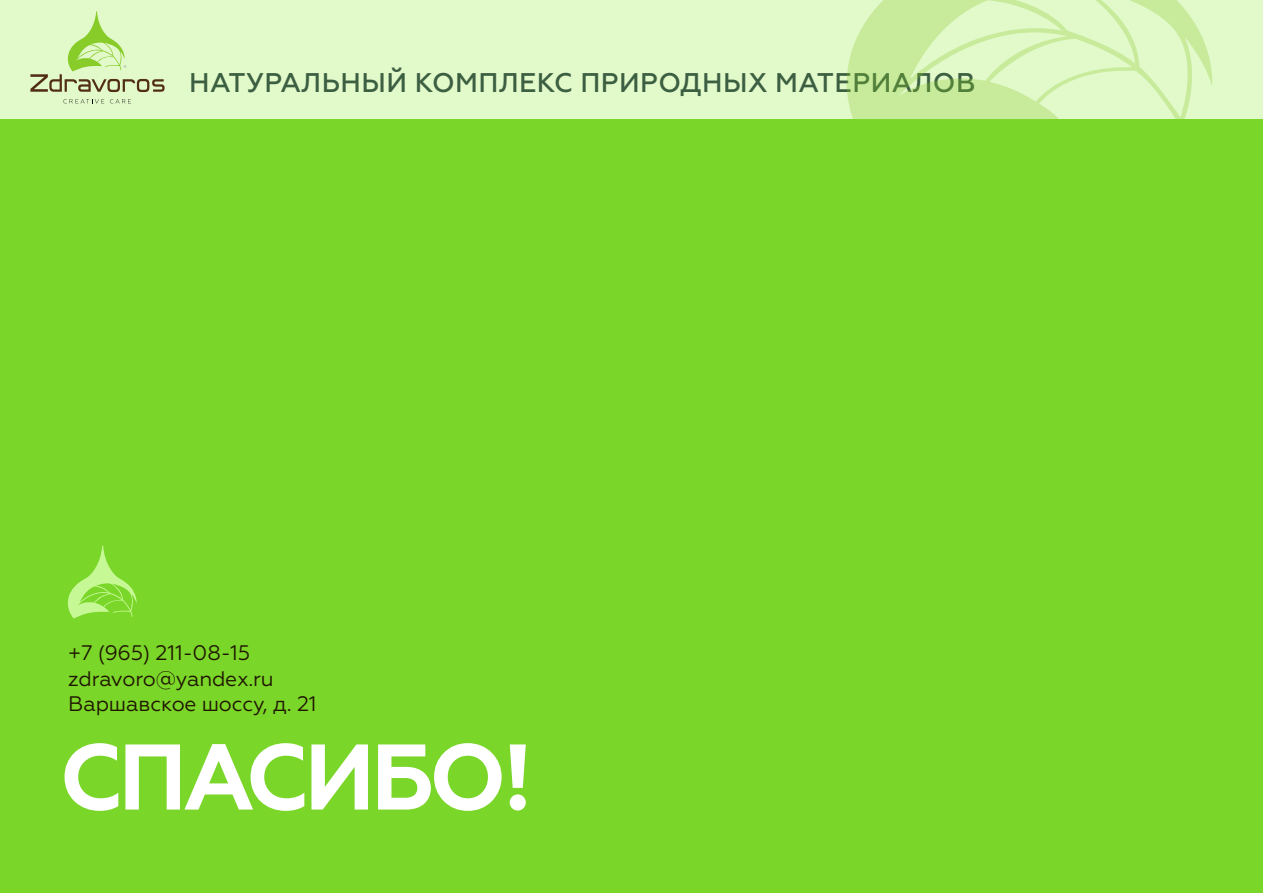
<style>
.page{position:relative;width:1263px;height:893px;background:#7ad629}
.page>*{position:absolute;margin:0;border:0;box-sizing:border-box;transform-origin:0 0}
.t1{font:700 93px "Geometria";letter-spacing:-.045em;color:#fff}
.t2{font:500 27px "Geometria";letter-spacing:.015em;color:#3c5f42}
.t3{font:21px/25.5px "Geometria";letter-spacing:-.01em;color:#201600}
</style>
<div class="page">
<div style="left:0;top:0;width:1263px;height:118px;background:#e2f9ca"></div>
<svg style="left:30px;top:11px;width:135px;height:81px"></svg>
<svg style="left:63px;top:99px;width:41px;height:4px"></svg>
<svg style="left:110px;top:99px;width:21px;height:4px"></svg>
<svg style="left:847px;top:0;width:365px;height:118px"></svg>
<svg style="left:68px;top:546px;width:69px;height:73px"></svg>
<p class="t2" style="left:189px;top:67px;width:788px">НАТУРАЛЬНЫЙ КОМПЛЕКС ПРИРОДНЫХ МАТЕРИАЛОВ</p>
<p class="t3" style="left:68px;top:640px;width:250px">+7 (965) 211-08-15 zdravoro@yandex.ru<br>Варшавское шоссу, д. 21</p>
<h1 class="t1" style="left:60px;top:722px;width:475px">СПАСИБО!</h1>
</div>
